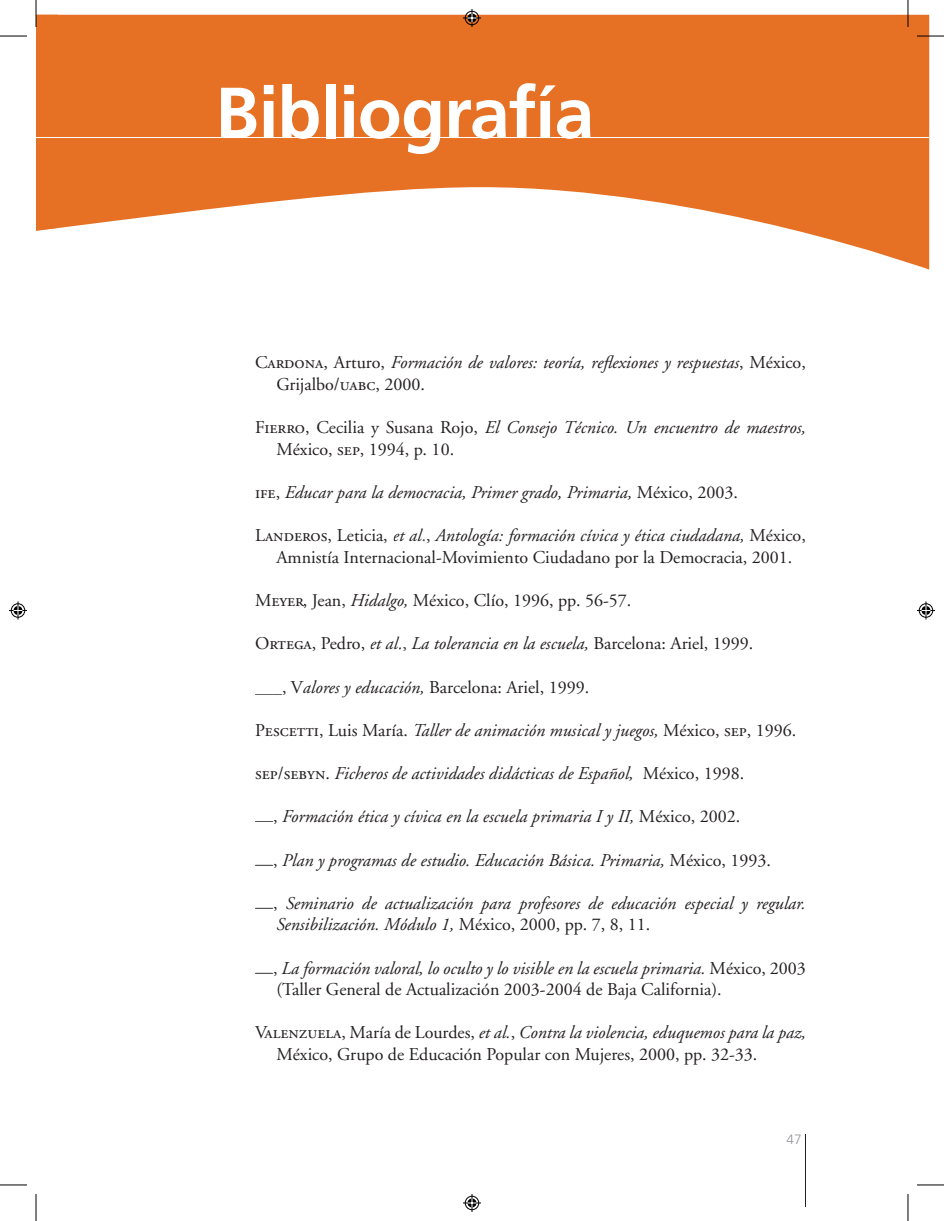
<style>
.page{position:relative;width:944px;height:1221px;background:#fff}
.page>*{position:absolute;margin:0;border:0;box-sizing:border-box;transform-origin:0 0}
.t1{font:700 72px "Frutiger";letter-spacing:-.015em;color:#fff}
.t2{font:italic 18px/21.6px "Adobe Garamond";color:#231f20}
.t3{font:18px/21.6px "Adobe Garamond";color:#231f20}
.t4{font:300 13.5px "Frutiger";color:#939598}
.s1{font-family:"Adobe Garamond Regular SC";font-style:normal}
.s2{font-style:normal}
.s3{font-family:"Adobe Garamond Regular SC"}
.s4{font-style:italic}
</style>
<div class="page">
<hr style="left:805px;top:1133px;width:1px;height:72px;background:#231f20">
<svg style="left:57px;top:15px;width:872px;height:255px;fill:#e67125"></svg>
<hr style="left:33px;top:137px;width:896px;height:1px;background:#fff">
<svg style="left:36px;top:0;width:21px;height:231px;background:#e77a34"></svg>
<svg style="left:0;top:36px;width:27px;height:1px"></svg>
<svg style="left:907px;top:0;width:1px;height:27px"></svg>
<svg style="left:917px;top:36px;width:27px;height:1px"></svg>
<svg style="left:36px;top:1194px;width:1px;height:26px"></svg>
<svg style="left:0;top:1184px;width:27px;height:1px"></svg>
<svg style="left:907px;top:1194px;width:1px;height:26px"></svg>
<svg style="left:917px;top:1184px;width:27px;height:1px"></svg>
<svg style="left:463px;top:9px;width:18px;height:18px"></svg>
<svg style="left:463px;top:1194px;width:18px;height:17px"></svg>
<svg style="left:9px;top:601px;width:18px;height:18px"></svg>
<svg style="left:917px;top:601px;width:18px;height:18px"></svg>
<h1 class="t1" style="left:215px;top:71px;width:381px">Bibliografía</h1>
<p class="t2" style="left:276px;top:352px;width:531px;text-indent:-21px"><span class="s1">Cardona</span><span class="s2">, Arturo,</span> Formación de valores: teoría, reflexiones y respuestas<span class="s2">, México,<br>Grijalbo/</span><span class="s1">uabc</span><span class="s2">, 2000.</span></p>
<p class="t2" style="left:276px;top:417px;width:531px;text-indent:-21px"><span class="s1">Fierro</span><span class="s2">, Cecilia y Susana Rojo,</span> El Consejo Técnico. Un encuentro de maestros,<br><span class="s2">México,</span> <span class="s1">sep</span><span class="s2">, 1994, p. 10.</span></p>
<p class="t2" style="left:255px;top:482px;width:484px"><span class="s1">ife</span><span class="s2">,</span> Educar para la democracia, Primer grado, Primaria, <span class="s2">México, 2003.</span></p>
<p class="t3" style="left:255px;top:525px;width:552px;text-align:center"><span class="s3">Landeros</span>, Leticia, <span class="s4">et al</span>., <span class="s4">Antología: formación cívica y ética ciudadana,</span> México,<br>Amnistía Internacional-Movimiento Ciudadano por la Democracia, 2001.</p>
<p class="t3" style="left:255px;top:590px;width:378px"><span class="s3">Meyer</span>, Jean, <span class="s4">Hidalgo,</span> México, Clío, 1996, pp. 56-57.</p>
<p class="t3" style="left:255px;top:633px;width:500px"><span class="s3">Ortega</span>, Pedro, <span class="s4">et al</span>., <span class="s4">La tolerancia en la escuela,</span> Barcelona: Ariel, 1999.</p>
<p class="t3" style="left:255px;top:676px;width:336px">___, V<span class="s4">alores y educación,</span> Barcelona: Ariel, 1999.</p>
<p class="t2" style="left:255px;top:719px;width:542px"><span class="s1">Pescetti</span><span class="s2">, Luis María.</span> Taller de animación musical y juegos, <span class="s2">México,</span> <span class="s1">sep</span><span class="s2">, 1996.</span></p>
<p class="t2" style="left:255px;top:763px;width:490px"><span class="s1">sep/sebyn</span><span class="s2">.</span> Ficheros de actividades didácticas de Español, <span class="s2">México, 1998.</span></p>
<p class="t2" style="left:255px;top:806px;width:487px"><span class="s2">—,</span> Formación ética y cívica en la escuela primaria I y II, <span class="s2">México, 2002.</span></p>
<p class="t2" style="left:255px;top:849px;width:517px"><span class="s2">—,</span> Plan y programas de estudio. Educación Básica. Primaria, <span class="s2">México, 1993.</span></p>
<p class="t2" style="left:276px;top:892px;width:531px;text-indent:-21px"><span class="s2">—,</span> Seminario de actualización para profesores de educación especial y regular.<br>Sensibilización. Módulo 1, <span class="s2">México, 2000, pp. 7, 8, 11.</span></p>
<p class="t3" style="left:276px;top:957px;width:531px;text-indent:-21px">—, <span class="s4">La formación valoral, lo oculto y lo visible en la escuela primaria.</span> México, 2003 (Taller General de Actualización 2003-2004 de Baja California).</p>
<p class="t3" style="left:276px;top:1022px;width:531px;text-indent:-21px"><span class="s3">Valenzuela</span>, María de Lourdes, <span class="s4">et al.</span>, <span class="s4">Contra la violencia, eduquemos para la paz,<br></span>México, Grupo de Educación Popular con Mujeres, 2000, pp. 32-33.</p>
<p class="t4" style="left:786px;top:1131px;width:17px">47</p>
</div>
